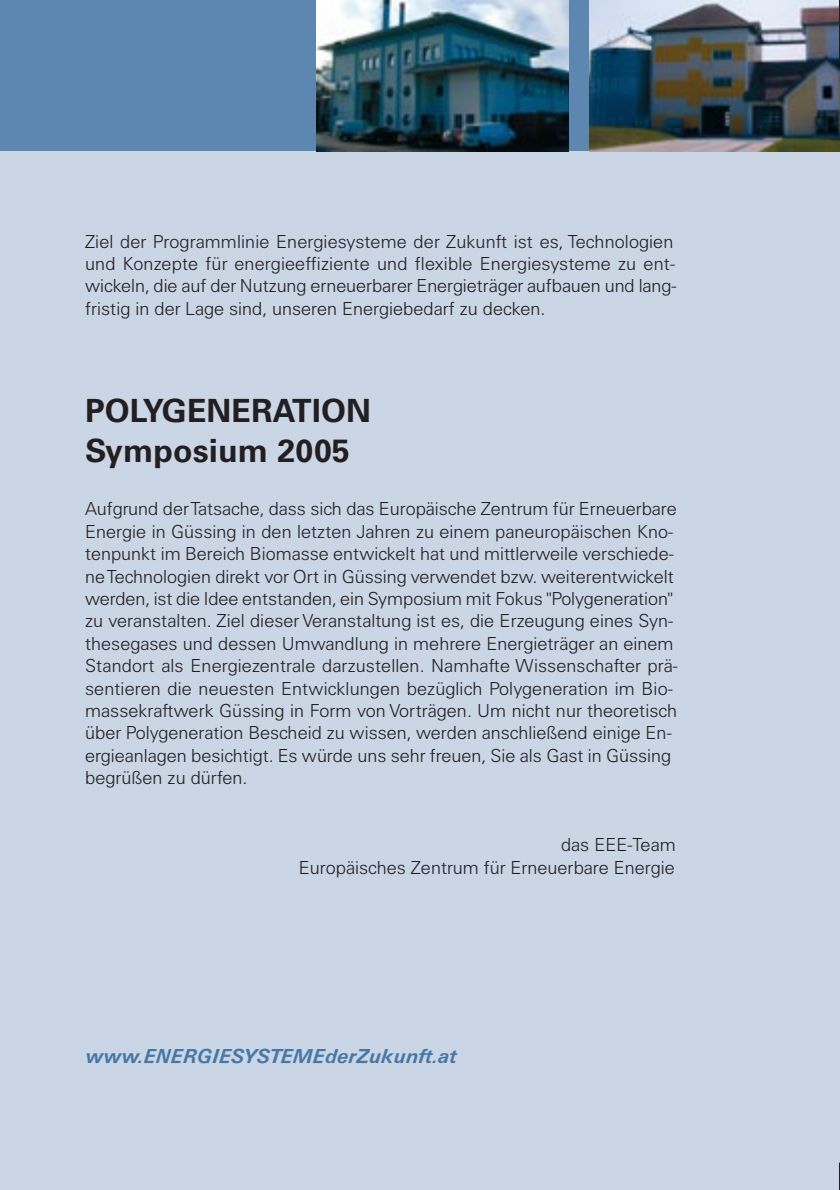
<style>
.page{position:relative;width:840px;height:1190px;background:#fff}
.page>*{position:absolute;margin:0;border:0;box-sizing:border-box;transform-origin:0 0}
.t1{font:700 32px/40px "Univers S";letter-spacing:.005em;color:#231f20}
.t2{font:italic 700 20px "Univers BQ";letter-spacing:.005em;color:#4778a5}
.t3{font:300 18px/22.4px "Univers S";letter-spacing:.005em;color:#231f20}
</style>
<div class="page">
<div style="left:0;top:0;width:839px;height:1190px;background:#cad5e6"></div>
<div style="left:0;top:0;width:839px;height:151px;background:#5d86b0"></div>
<img style="left:589px;top:0;width:250px;height:151px">
<img style="left:316px;top:0;width:251px;height:151px">
<svg style="left:839px;top:1163px;width:1px;height:27px"></svg>
<hr style="left:838px;top:0;width:1px;height:59px;background:#231f20">
<hr style="left:839px;top:0;width:1px;height:59px;background:#231f20">
<p class="t3" style="left:85px;top:232px;width:592px">Ziel der Programmlinie Energiesysteme der Zukunft ist es, Technologien und Konzepte für energieeffiziente und flexible Energiesysteme zu ent&shy;wickeln, die auf der Nutzung erneuerbarer Energieträger aufbauen und lang&shy;fristig in der Lage sind, unseren Energiebedarf zu decken.</p>
<h1 class="t1" style="left:85px;top:393px;width:287px">POLYGENERATION<br>Symposium 2005</h1>
<p class="t3" style="left:85px;top:499px;width:594px">Aufgrund der Tatsache, dass sich das Europäische Zentrum für Erneuerbare Energie in Güssing in den letzten Jahren zu einem paneuropäischen Kno&shy;tenpunkt im Bereich Biomasse entwickelt hat und mittlerweile verschiede&shy;ne Technologien direkt vor Ort in Güssing verwendet bzw. weiterentwickelt werden, ist die Idee entstanden, ein Symposium mit Fokus "Polygeneration" zu veranstalten. Ziel dieser Veranstaltung ist es, die Erzeugung eines Syn&shy;thesegases und dessen Umwandlung in mehrere Energieträger an einem Standort als Energiezentrale darzustellen. Namhafte Wissenschafter prä&shy;sentieren die neuesten Entwicklungen bezüglich Polygeneration im Bio&shy;massekraftwerk Güssing in Form von Vorträgen. Um nicht nur theoretisch über Polygeneration Bescheid zu wissen, werden anschließend einige En&shy;ergieanlagen besichtigt. Es würde uns sehr freuen, Sie als Gast in Güssing begrüßen zu dürfen.</p>
<p class="t3" style="left:299px;top:835px;width:378px;text-align:right">das EEE-Team<br>Europäisches Zentrum für Erneuerbare Energie</p>
<p class="t2" style="left:85px;top:1049px;width:372px">www.ENERGIESYSTEMEderZukunft.at</p>
</div>
